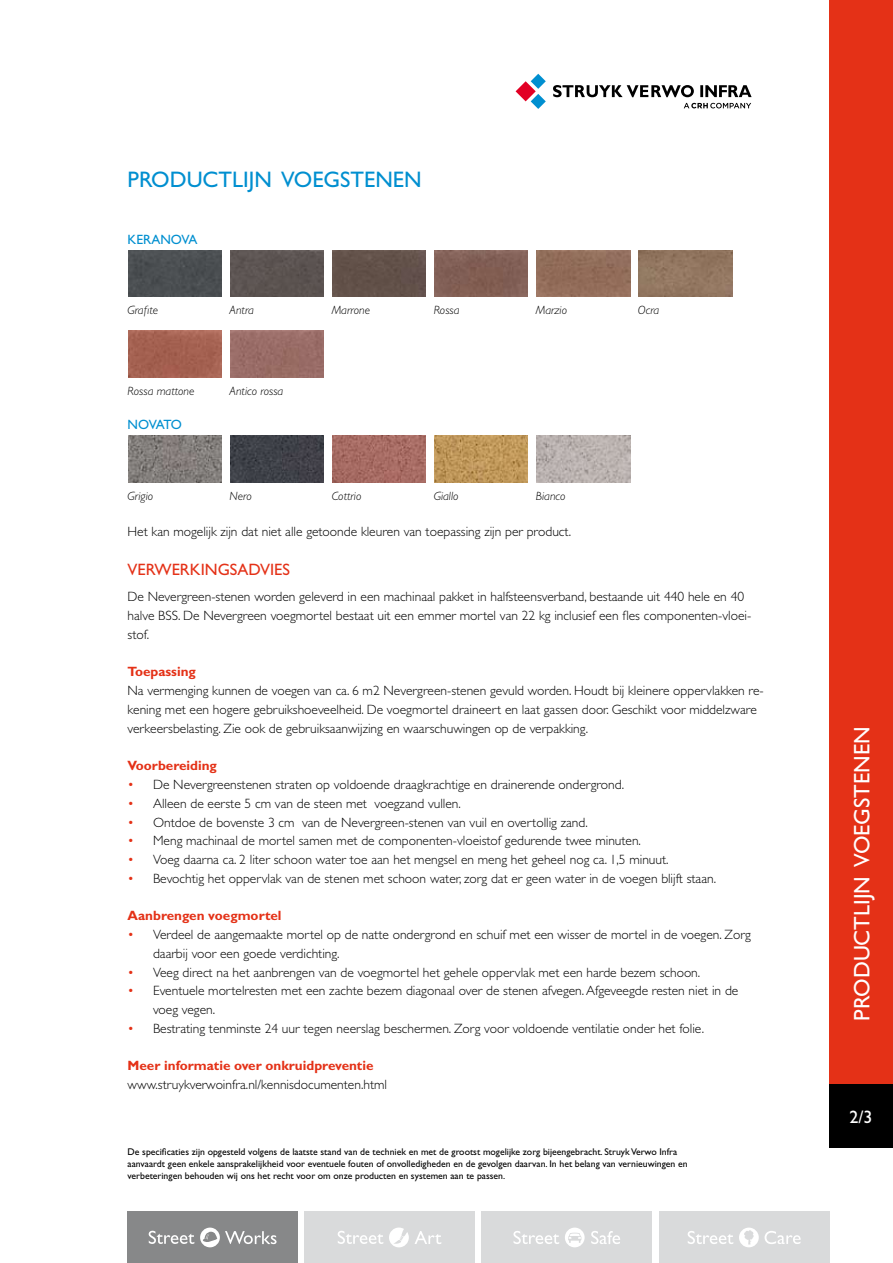
<style>
.page{position:relative;width:893px;height:1263px;background:#fff}
.page>*{position:absolute;margin:0;border:0;box-sizing:border-box;transform-origin:0 0}
.t1{font:22.5px "Gill Sans";color:#008fd0}
.t2{font:22.5px "Gill Sans";color:#fff}
.t3{font:18px "Gill Sans";color:#fff}
.t4{font:16.5px "Gill Sans";color:#e43117}
.t5{font:300 13.5px/18.8px "Gill Sans";color:#000}
.t6{font:700 13.5px "Gill Sans";color:#e43117}
.t7{font:13.5px "Gill Sans";letter-spacing:-.04em;color:#008fd0}
.t8{font:italic 300 12px "Gill Sans";color:#000}
.t9{font:9.75px/11.7px "Gill Sans";color:#000}
.s1{color:#e43117}
</style>
<div class="page">
<div style="left:128px;top:250px;width:94px;height:47px;background:#4b4f52"></div>
<div style="left:230px;top:250px;width:94px;height:47px;background:#5c5451"></div>
<div style="left:332px;top:250px;width:94px;height:47px;background:#62514a"></div>
<img style="left:434px;top:250px;width:94px;height:47px">
<img style="left:536px;top:250px;width:94px;height:47px">
<img style="left:639px;top:250px;width:93px;height:47px">
<img style="left:128px;top:331px;width:94px;height:46px">
<div style="left:230px;top:331px;width:94px;height:46px;background:#9a6d67"></div>
<img style="left:128px;top:435px;width:94px;height:47px">
<img style="left:230px;top:435px;width:94px;height:47px">
<img style="left:332px;top:435px;width:94px;height:47px">
<img style="left:434px;top:435px;width:94px;height:47px">
<img style="left:536px;top:435px;width:94px;height:47px">
<div style="left:659px;top:1212px;width:170px;height:51px;background:#d9dadb"></div>
<svg style="left:739px;top:1227px;width:62px;height:20px"></svg>
<svg style="left:688px;top:1231px;width:45px;height:13px"></svg>
<div style="left:482px;top:1212px;width:170px;height:51px;background:#d9dadb"></div>
<svg style="left:565px;top:1227px;width:20px;height:20px"></svg>
<svg style="left:591px;top:1231px;width:29px;height:13px"></svg>
<svg style="left:513px;top:1231px;width:46px;height:13px"></svg>
<div style="left:304px;top:1212px;width:171px;height:51px;background:#d9dadb"></div>
<svg style="left:415px;top:1231px;width:26px;height:13px"></svg>
<svg style="left:389px;top:1227px;width:20px;height:20px"></svg>
<svg style="left:338px;top:1231px;width:45px;height:13px"></svg>
<div style="left:128px;top:1212px;width:170px;height:51px;background:#878889"></div>
<svg style="left:200px;top:1227px;width:77px;height:20px"></svg>
<svg style="left:149px;top:1231px;width:45px;height:13px"></svg>
<div style="left:829px;top:0;width:64px;height:1084px;background:#e43117"></div>
<svg style="left:516px;top:74px;width:30px;height:35px"></svg>
<svg style="left:553px;top:85px;width:199px;height:12px"></svg>
<svg style="left:684px;top:103px;width:67px;height:5px"></svg>
<div style="left:829px;top:1084px;width:64px;height:64px;background:#000"></div>
<h1 class="t1" style="left:128px;top:166px;width:289px">Productlijn Voegsten en</h1>
<p class="t7" style="left:128px;top:232px;width:71px">Keran ova</p>
<p class="t8" style="left:128px;top:304px;width:32px">Grafite</p>
<p class="t8" style="left:230px;top:304px;width:26px">Antra</p>
<p class="t8" style="left:332px;top:304px;width:40px">Marrone</p>
<p class="t8" style="left:434px;top:304px;width:27px">Rossa</p>
<p class="t8" style="left:536px;top:304px;width:33px">Marzio</p>
<p class="t8" style="left:638px;top:304px;width:23px">Ocra</p>
<p class="t8" style="left:128px;top:384px;width:68px">Rossa mattone</p>
<p class="t8" style="left:230px;top:384px;width:55px">Antico rossa</p>
<p class="t7" style="left:128px;top:417px;width:56px">Novato</p>
<p class="t8" style="left:128px;top:489px;width:27px">Grigio</p>
<p class="t8" style="left:230px;top:489px;width:24px">Nero</p>
<p class="t8" style="left:332px;top:489px;width:31px">Cottrio</p>
<p class="t8" style="left:434px;top:489px;width:26px">Giallo</p>
<p class="t8" style="left:536px;top:489px;width:31px">Bianco</p>
<p class="t5" style="left:128px;top:522px;width:445px">Het kan mogelijk zijn dat niet alle getoonde kleuren van toepassing zijn per product.</p>
<p class="t4" style="left:128px;top:560px;width:164px">Verwerkin gsadvies</p>
<p class="t5" style="left:128px;top:588px;width:625px">De N evergreen-stenen worden geleverd in een machinaal pakket in halfsteensverband, bestaande uit 440 hele en 40 halve BSS. De N evergreen voegmortel bestaat uit een emmer mortel van 22 kg inclusief een fles componenten-vloei&shy;stof.</p>
<p class="t6" style="left:128px;top:664px;width:70px">Toepassing</p>
<p class="t5" style="left:128px;top:681px;width:638px">N a vermenging kunnen de voegen van ca. 6 m2 N evergreen-stenen gevuld worden. Houdt bij kleinere oppervlakken re&shy;kening met een hogere gebruikshoeveelheid. De voegmortel draineert en laat gassen door. Geschikt voor middelzware verkeersbelasting. Zie ook de gebruiksaanwijzing en waarschuwingen op de verpakking.</p>
<p class="t6" style="left:128px;top:758px;width:91px">Voorbereiding</p>
<p class="t5" style="left:128px;top:775px;width:498px"><span class="s1">•</span> De Nevergreenstenen straten op voldoende draagkrachtige en drainerende ondergrond.</p>
<p class="t5" style="left:128px;top:794px;width:335px"><span class="s1">•</span> Alleen de eerste 5 cm van de steen met voegzand vullen.</p>
<p class="t5" style="left:128px;top:813px;width:462px"><span class="s1">•</span> O ntdoe de bovenste 3 cm van de N evergreen-stenen van vuil en overtollig zand.</p>
<p class="t5" style="left:128px;top:831px;width:515px"><span class="s1">•</span> Meng machinaal de mortel samen met de componenten-vloeistof gedurende twee minuten.</p>
<p class="t5" style="left:128px;top:850px;width:542px"><span class="s1">•</span> Voeg daarna ca. 2 liter schoon water toe aan het mengsel en meng het geheel nog ca. 1,5 minuut.</p>
<p class="t5" style="left:128px;top:869px;width:590px"><span class="s1">•</span> Bevochtig het oppervlak van de stenen met schoon water, zorg dat er geen water in de voegen blijft staan.</p>
<p class="t6" style="left:128px;top:908px;width:156px">Aanbrengen voegmortel</p>
<p class="t5" style="left:153px;top:925px;width:599px;text-indent:-26px"><span class="s1">•</span> Verdeel de aangemaakte mortel op de natte ondergrond en schuif met een wisser de mortel in de voegen. Zorg daarbij voor een goede verdichting.</p>
<p class="t5" style="left:128px;top:963px;width:574px"><span class="s1">•</span> Veeg direct na het aanbrengen van de voegmortel het gehele oppervlak met een harde bezem schoon.</p>
<p class="t5" style="left:153px;top:981px;width:587px;text-indent:-26px"><span class="s1">•</span> Eventuele mortelresten met een zachte bezem diagonaal over de stenen afvegen. Afgeveegde resten niet in de voeg vegen.</p>
<p class="t5" style="left:128px;top:1019px;width:578px"><span class="s1">•</span> Bestrating tenminste 24 uur tegen neerslag beschermen. Zorg voor voldoende ventilatie onder het folie.</p>
<p class="t6" style="left:128px;top:1058px;width:247px">Meer informatie over onkruidpreventie</p>
<p class="t5" style="left:128px;top:1075px;width:261px">www.struykverwoinfra.nl/kennisdocumenten.html</p>
<p class="t9" style="left:128px;top:1146px;width:562px">De specificaties zijn opgesteld volgens de laatste stand van de techniek en met de grootst mogelijke zorg bijeengebracht. Struyk Verwo Infra aanvaardt geen enkele aansprakelijkheid voor eventuele fouten of onvolledigheden en de gevolgen daarvan. In het belang van vernieuwingen en verbeteringen behouden wij ons het recht voor om onze producten en systemen aan te passen.</p>
<h1 class="t2" style="left:849px;top:1020px;width:289px;rotate:-90deg">Productlijn Voegsten en</h1>
<h2 class="t3" style="left:858px;top:1106px;width:16px">/3</h2>
</div>
